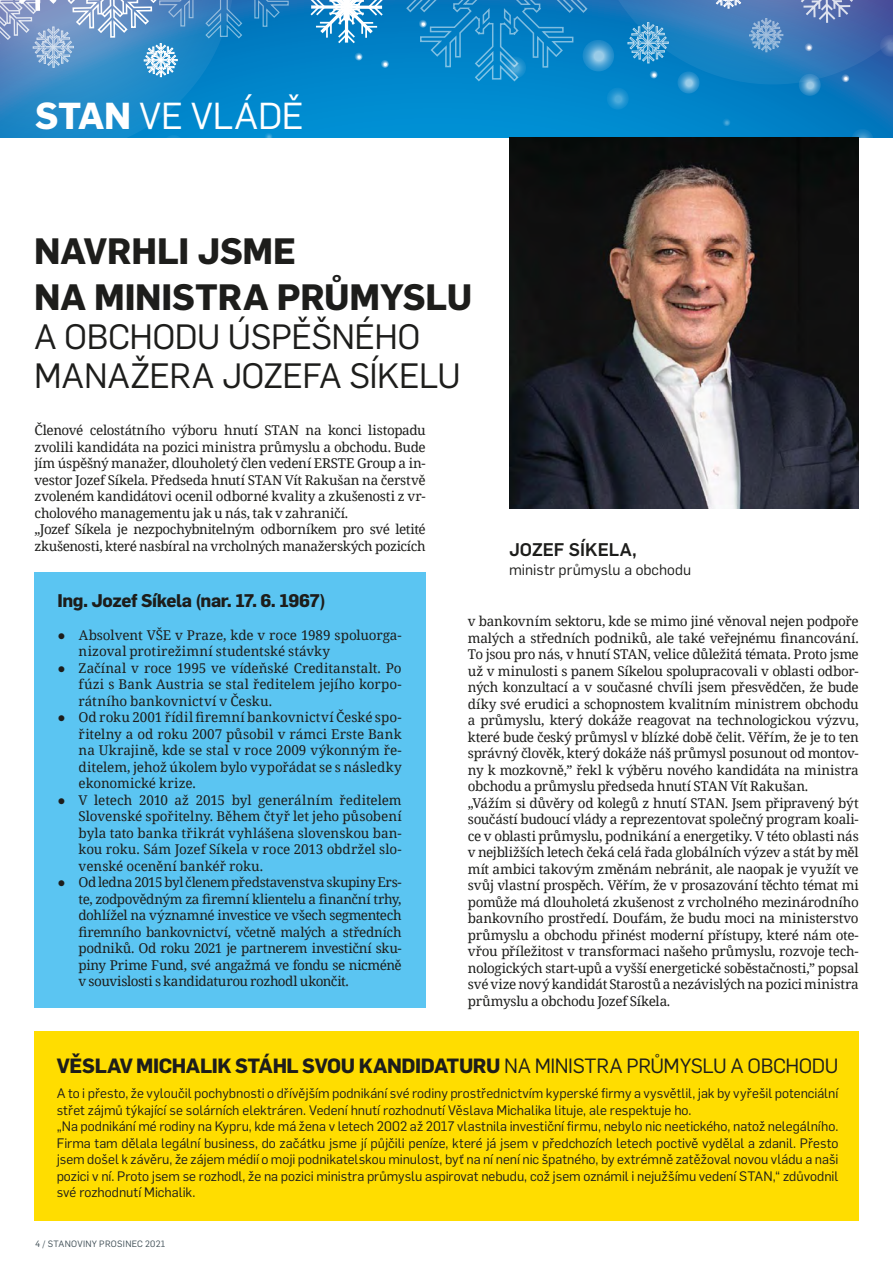
<style>
.page{position:relative;width:893px;height:1263px;background:#fff}
.page>*{position:absolute;margin:0;border:0;box-sizing:border-box;transform-origin:0 0}
.t1{font:36.9px "Flama";letter-spacing:.005em;color:#fff}
.t2{font:700 36px/46.5px "Flama";letter-spacing:-.005em;color:#1d1d1b}
.t3{font:34.5px/39px "Flama";letter-spacing:-.015em;color:#1d1d1b}
.t4{font:700 20.25px "Flama";letter-spacing:-.025em;color:#1d1d1b}
.t5{font:700 18px "Flama";letter-spacing:-.025em;color:#1d1d1b}
.t6{font:500 18px "Flama";letter-spacing:-.005em;color:#1d1d1b}
.t7{font:15px "Flama";letter-spacing:.005em;color:#1d1d1b}
.t8{font:13.5px/16.5px "Noto Serif";letter-spacing:-.02em;color:#1d1d1b;text-align:justify}
.t9{font:13.5px/16.5px "Flama";color:#1d1d1b}
.t10{font:9px "Flama";letter-spacing:.03em;color:#3f4e55}
.s1{font-weight:700}
.s2{font-weight:400}
</style>
<div class="page">
<svg style="left:0;top:0;width:893px;height:138px;background:#2187c7"></svg>
<div style="left:34px;top:572px;width:391px;height:436px;background:#5bc5f2"></div>
<img style="left:509px;top:138px;width:350px;height:371px">
<div style="left:34px;top:1031px;width:824px;height:189px;background:#fd0"></div>
<h1 class="t1" style="left:35px;top:90px;width:270px"><span class="s1">STAN</span> VE VLÁDĚ</h1>
<h2 class="t2" style="left:34px;top:225px;width:440px">NAVRHLI JSME<br>NA MINISTRA PRŮMYSLU</h2>
<h3 class="t3" style="left:34px;top:315px;width:428px">A OBCHODU ÚSPĚŠNÉHO<br>MANAŽERA JOZEFA SÍKELU</h3>
<p class="t8" style="left:35px;top:422px;width:393px;text-align:left">Členové celostátního výboru hnutí STAN na konci listopadu zvolili kandidáta na pozici ministra průmyslu a obchodu. Bude jím úspěšný manažer, dlouholetý člen vedení ERSTE Group a in&shy;vestor Jozef Síkela. Předseda hnutí STAN Vít Rakušan na čerstvě zvoleném kandidátovi ocenil odborné kvality a zkušenosti z vr&shy;cholového managementu jak u nás, tak v zahraničí.<br>„Jozef Síkela je nezpochybnitelným odborníkem pro své letité zkušenosti, které nasbíral na vrcholných manažerských pozicích</p>
<h3 class="t5" style="left:57px;top:587px;width:270px">Ing. Jozef Síkela (nar. 17. 6. 1967)</h3>
<p class="t8" style="left:79px;top:626px;width:325px;text-indent:-21px">● Absolvent VŠE v Praze, kde v roce 1989 spoluorga&shy;nizoval protirežimní studentské stávky</p>
<p class="t8" style="left:79px;top:659px;width:325px;text-indent:-21px">● Začínal v roce 1995 ve vídeňské Creditanstalt. Po fúzi s Bank Austria se stal ředitelem jejího korpo&shy;rátního bankovnictví v Česku.</p>
<p class="t8" style="left:79px;top:709px;width:325px;text-indent:-21px">● Od roku 2001 řídil firemní bankovnictví České spo&shy;řitelny a od roku 2007 působil v rámci Erste Bank na Ukrajině, kde se stal v roce 2009 výkonným ře&shy;ditelem, jehož úkolem bylo vypořádat se s následky ekonomické krize.</p>
<p class="t8" style="left:79px;top:791px;width:325px;text-indent:-21px">● V letech 2010 až 2015 byl generálním ředitelem Slovenské spořitelny. Během čtyř let jeho působení byla tato banka třikrát vyhlášena slovenskou ban&shy;kou roku. Sám Jozef Síkela v roce 2013 obdržel slo&shy;venské ocenění bankéř roku.</p>
<p class="t8" style="left:79px;top:874px;width:325px;text-indent:-21px">● Od ledna 2015 byl členem představenstva skupiny Ers&shy;te, zodpovědným za firemní klientelu a finanční trhy, dohlížel na významné investice ve všech segmentech firemního bankovnictví, včetně malých a středních podniků. Od roku 2021 je partnerem investiční sku&shy;piny Prime Fund, své angažmá ve fondu se nicméně v souvislosti s kandidaturou rozhodl ukončit.</p>
<h3 class="t6" style="left:509px;top:536px;width:129px">JOZEF SÍKELA,</h3>
<p class="t7" style="left:509px;top:560px;width:184px">ministr průmyslu a obchodu</p>
<p class="t8" style="left:468px;top:612px;width:392px;text-align:left">v bankovním sektoru, kde se mimo jiné věnoval nejen podpoře malých a středních podniků, ale také veřejnému financování.<br>To jsou pro nás, v hnutí STAN, velice důležitá témata. Proto jsme už v minulosti s panem Síkelou spolupracovali v oblasti odbor&shy;ných konzultací a v současné chvíli jsem přesvědčen, že bude díky své erudici a schopnostem kvalitním ministrem obchodu a průmyslu, který dokáže reagovat na technologickou výzvu, které bude český průmysl v blízké době čelit. Věřím, že je to ten správný člověk, který dokáže náš průmysl posunout od montov&shy;ny k mozkovně,” řekl k výběru nového kandidáta na ministra obchodu a průmyslu předseda hnutí STAN Vít Rakušan.<br>„Vážím si důvěry od kolegů z hnutí STAN. Jsem připravený být součástí budoucí vlády a reprezentovat společný program koali&shy;ce v oblasti průmyslu, podnikání a energetiky. V této oblasti nás v nejbližších letech čeká celá řada globálních výzev a stát by měl mít ambici takovým změnám nebránit, ale naopak je využít ve svůj vlastní prospěch. Věřím, že v prosazování těchto témat mi pomůže má dlouholetá zkušenost z vrcholného mezinárodního bankovního prostředí. Doufám, že budu moci na ministerstvo průmyslu a obchodu přinést moderní přístupy, které nám ote&shy;vřou příležitost v transformaci našeho průmyslu, rozvoje tech&shy;nologických start-upů a vyšší energetické soběstačnosti,” popsal své vize nový kandidát Starostů a nezávislých na pozici ministra průmyslu a obchodu Jozef Síkela.</p>
<h3 class="t4" style="left:57px;top:1051px;width:783px">VĚSLAV MICHALIK STÁHL SVOU KANDIDATURU <span class="s2">NA MINISTRA PRŮMYSLU A OBCHODU</span></h3>
<p class="t9" style="left:57px;top:1084px;width:783px">A to i přesto, že vyloučil pochybnosti o dřívějším podnikání své rodiny prostřednictvím kyperské firmy a vysvětlil, jak by vyřešil potenciální střet zájmů týkající se solárních elektráren. Vedení hnutí rozhodnutí Věslava Michalika lituje, ale respektuje ho.<br>„Na podnikání mé rodiny na Kypru, kde má žena v letech 2002 až 2017 vlastnila investiční firmu, nebylo nic neetického, natož nelegálního.<br>Firma tam dělala legální business, do začátku jsme jí půjčili peníze, které já jsem v předchozích letech poctivě vydělal a zdanil. Přesto jsem došel k závěru, že zájem médií o moji podnikatelskou minulost, byť na ní není nic špatného, by extrémně zatěžoval novou vládu a naši pozici v ní. Proto jsem se rozhodl, že na pozici ministra průmyslu aspirovat nebudu, což jsem oznámil i nejužšímu vedení STAN,“ zdůvodnil své rozhodnutí Michalik.</p>
<p class="t10" style="left:35px;top:1238px;width:132px">4 / STANOVINY PROSINEC 2021</p>
</div>
